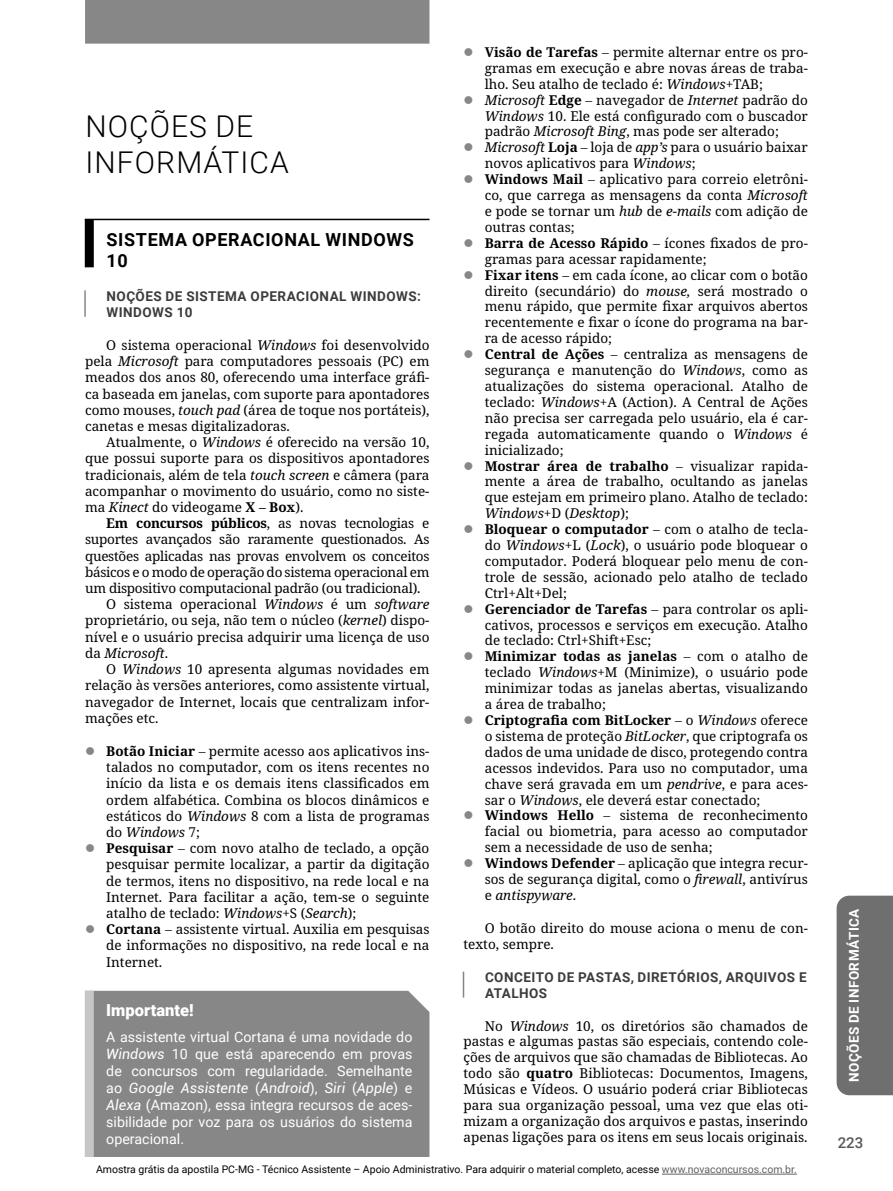
<style>
.page{position:relative;width:893px;height:1191px;background:#fff}
.page>*{position:absolute;margin:0;border:0;box-sizing:border-box;transform-origin:0 0}
.Disciplina{font:300 30px/36px "Roboto";letter-spacing:.035em;color:#000}
.Assunto{font:700 18px/21.6px "Roboto";letter-spacing:.035em;color:#000}
.Título{font:900 16.5px "Roboto";color:#fff}
.t1{font:500 15px "Roboto";color:#575757}
.Texto{font:14.25px/17.1px "Roboto";color:#fff;text-align:justify}
.Parágrafos{font:13.5px/15.9px "Noto Serif";color:#000;text-align:justify}
.Tópico{font:700 13.5px/16.2px "Roboto";letter-spacing:.035em;color:#3c3c3c}
.t2{font:700 13.5px "Roboto";letter-spacing:.035em;color:#fff}
.t3{font:10.5px "Roboto";color:#000}
.s1{font-style:italic}
.s2{font-weight:700}
.s3{color:#616161}
</style>
<div class="page">
<div style="left:837px;top:895px;width:56px;height:200px;background:#6f6f6f"></div>
<hr style="left:662px;top:1173px;width:135px;height:1px;background:#616161">
<div style="left:85px;top:0;width:344px;height:44px;background:#878787"></div>
<div style="left:85px;top:219px;width:9px;height:48px;background:#000"></div>
<hr style="left:85px;top:219px;width:344px;height:1px;background:#000">
<hr style="left:84px;top:290px;width:2px;height:27px;background:#878787">
<div style="left:94px;top:990px;width:335px;height:167px;background:#878787"></div>
<div style="left:85px;top:990px;width:9px;height:167px;background:#c6c6c6"></div>
<svg style="left:463px;top:971px;width:1px;height:26px"></svg>
<p class="Disciplina" style="left:86px;top:107px;width:205px">NOÇÕES DE<br>INFORMÁTICA</p>
<p class="Assunto" style="left:107px;top:228px;width:309px">SISTEMA OPERACIONAL WINDOWS<br>10</p>
<p class="Tópico" style="left:107px;top:287px;width:316px">NOÇÕES DE SISTEMA OPERACIONAL WINDOWS:<br>WINDOWS 10</p>
<p class="Parágrafos" style="left:85px;top:337px;width:346px;text-indent:21px">O sistema operacional <span class="s1">Windows</span> foi desenvolvido pela <span class="s1">Microsoft</span> para computadores pessoais (PC) em meados dos anos 80, oferecendo uma interface gráfi&shy;ca baseada em janelas, com suporte para apontadores como mouses, <span class="s1">touch pad</span> (área de toque nos portáteis), canetas e mesas digitalizadoras.</p>
<p class="Parágrafos" style="left:85px;top:435px;width:346px;text-indent:21px">Atualmente, o <span class="s1">Windows</span> é oferecido na versão 10, que possui suporte para os dispositivos apontadores tradicionais, além de tela <span class="s1">touch screen</span> e câmera (para acompanhar o movimento do usuário, como no siste&shy;ma <span class="s1">Kinect</span> do videogame <span class="s2">X – Box</span>).</p>
<p class="Parágrafos" style="left:85px;top:516px;width:346px;text-indent:21px"><span class="s2">Em concursos públicos</span>, as novas tecnologias e suportes avançados são raramente questionados. As questões aplicadas nas provas envolvem os conceitos básicos e o modo de operação do sistema operacional em um dispositivo computacional padrão (ou tradicional).</p>
<p class="Parágrafos" style="left:85px;top:597px;width:346px;text-indent:21px">O sistema operacional <span class="s1">Windows</span> é um <span class="s1">software </span>proprietário, ou seja, não tem o núcleo (<span class="s1">kernel</span>) dispo&shy;nível e o usuário precisa adquirir uma licença de uso da <span class="s1">Microsoft</span>.</p>
<p class="Parágrafos" style="left:85px;top:661px;width:346px;text-indent:21px">O <span class="s1">Windows</span> 10 apresenta algumas novidades em relação às versões anteriores, como assistente virtual, navegador de Internet, locais que centralizam infor&shy;mações etc.</p>
<p class="Parágrafos" style="left:106px;top:743px;width:325px"><span class="s2">Botão Iniciar</span> – permite acesso aos aplicativos ins&shy;talados no computador, com os itens recentes no início da lista e os demais itens classificados em ordem alfabética. Combina os blocos dinâmicos e estáticos do <span class="s1">Windows</span> 8 com a lista de programas do <span class="s1">Windows</span> 7;</p>
<p class="Parágrafos" style="left:106px;top:840px;width:325px"><span class="s2">Pesquisar</span> – com novo atalho de teclado, a opção pesquisar permite localizar, a partir da digitação de termos, itens no dispositivo, na rede local e na Internet. Para facilitar a ação, tem-se o seguinte atalho de teclado: <span class="s1">Windows</span>+S (<span class="s1">Search</span>);</p>
<p class="Parágrafos" style="left:106px;top:921px;width:325px"><span class="s2">Cortana</span> – assistente virtual. Auxilia em pesquisas de informações no dispositivo, na rede local e na Internet.</p>
<p class="Título" style="left:106px;top:998px;width:89px">Importante!</p>
<p class="Texto" style="left:106px;top:1027px;width:308px">A assistente virtual Cortana é uma novidade do <span class="s1">Windows</span> 10 que está aparecendo em provas de concursos com regularidade. Semelhante ao <span class="s1">Google Assistente</span> (<span class="s1">Android</span>), <span class="s1">Siri</span> (<span class="s1">Apple</span>) e <span class="s1">Alexa</span> (Amazon), essa integra recursos de aces&shy;sibilidade por voz para os usuários do sistema operacional.</p>
<p class="Parágrafos" style="left:485px;top:45px;width:325px"><span class="s2">Visão de Tarefas</span> – permite alternar entre os pro&shy;gramas em execução e abre novas áreas de traba&shy;lho. Seu atalho de teclado é: <span class="s1">Windows</span>+TAB;</p>
<p class="Parágrafos" style="left:485px;top:92px;width:325px"><span class="s1">Microsoft</span> <span class="s2">Edge</span> – navegador de <span class="s1">Internet</span> padrão do <span class="s1">Windows</span> 10. Ele está configurado com o buscador padrão <span class="s1">Microsoft Bing</span>, mas pode ser alterado;</p>
<p class="Parágrafos" style="left:485px;top:140px;width:325px"><span class="s1">Microsoft</span> <span class="s2">Loja</span> – loja de <span class="s1">app’s</span> para o usuário baixar novos aplicativos para <span class="s1">Windows</span>;</p>
<p class="Parágrafos" style="left:485px;top:172px;width:325px"><span class="s2">Windows Mail</span> – aplicativo para correio eletrôni&shy;co, que carrega as mensagens da conta <span class="s1">Microsoft </span>e pode se tornar um <span class="s1">hub</span> de <span class="s1">e-mails</span> com adição de outras contas;</p>
<p class="Parágrafos" style="left:485px;top:235px;width:325px"><span class="s2">Barra de Acesso Rápido</span> – ícones fixados de pro&shy;gramas para acessar rapidamente;</p>
<p class="Parágrafos" style="left:485px;top:267px;width:325px"><span class="s2">Fixar itens</span> – em cada ícone, ao clicar com o botão direito (secundário) do <span class="s1">mouse,</span> será mostrado o menu rápido, que permite fixar arquivos abertos recentemente e fixar o ícone do programa na bar&shy;ra de acesso rápido;</p>
<p class="Parágrafos" style="left:485px;top:347px;width:325px"><span class="s2">Central de Ações</span> – centraliza as mensagens de segurança e manutenção do <span class="s1">Windows</span>, como as atualizações do sistema operacional. Atalho de teclado: <span class="s1">Windows</span>+A (Action). A Central de Ações não precisa ser carregada pelo usuário, ela é car&shy;regada automaticamente quando o <span class="s1">Windows</span> é inicializado;</p>
<p class="Parágrafos" style="left:485px;top:458px;width:325px"><span class="s2">Mostrar área de trabalho</span> – visualizar rapida&shy;mente a área de trabalho, ocultando as janelas que estejam em primeiro plano. Atalho de teclado:<br><span class="s1">Windows</span>+D (<span class="s1">Desktop</span>);</p>
<p class="Parágrafos" style="left:485px;top:522px;width:325px"><span class="s2">Bloquear o computador</span> – com o atalho de tecla&shy;do <span class="s1">Windows</span>+L (<span class="s1">Lock</span>), o usuário pode bloquear o computador. Poderá bloquear pelo menu de con&shy;trole de sessão, acionado pelo atalho de teclado Ctrl+Alt+Del;</p>
<p class="Parágrafos" style="left:485px;top:601px;width:325px"><span class="s2">Gerenciador de Tarefas</span> – para controlar os apli&shy;cativos, processos e serviços em execução. Atalho de teclado: Ctrl+Shift+Esc;</p>
<p class="Parágrafos" style="left:485px;top:649px;width:325px"><span class="s2">Minimizar todas as janelas</span> – com o atalho de teclado <span class="s1">Windows</span>+M (Minimize), o usuário pode minimizar todas as janelas abertas, visualizando a área de trabalho;</p>
<p class="Parágrafos" style="left:485px;top:712px;width:325px"><span class="s2">Criptografia com BitLocker</span> – o <span class="s1">Windows</span> oferece o sistema de proteção <span class="s1">BitLocker</span>, que criptografa os dados de uma unidade de disco, protegendo contra acessos indevidos. Para uso no computador, uma chave será gravada em um <span class="s1">pendrive</span>, e para aces&shy;sar o <span class="s1">Windows</span>, ele deverá estar conectado;</p>
<p class="Parágrafos" style="left:485px;top:808px;width:325px"><span class="s2">Windows Hello</span> – sistema de reconhecimento facial ou biometria, para acesso ao computador sem a necessidade de uso de senha;</p>
<p class="Parágrafos" style="left:485px;top:855px;width:325px"><span class="s2">Windows Defender</span> – aplicação que integra recur&shy;sos de segurança digital, como o <span class="s1">firewall</span>, antivírus e <span class="s1">antispyware</span>.</p>
<p class="Parágrafos" style="left:463px;top:920px;width:346px;text-indent:21px">O botão direito do mouse aciona o menu de con&shy;texto, sempre.</p>
<p class="Tópico" style="left:485px;top:968px;width:323px">CONCEITO DE PASTAS, DIRETÓRIOS, ARQUIVOS E<br>ATALHOS</p>
<p class="Parágrafos" style="left:463px;top:1018px;width:346px;text-indent:21px">No <span class="s1">Windows</span> 10, os diretórios são chamados de pastas e algumas pastas são especiais, contendo cole&shy;ções de arquivos que são chamadas de Bibliotecas. Ao todo são <span class="s2">quatro</span> Bibliotecas: Documentos, Imagens, Músicas e Vídeos. O usuário poderá criar Bibliotecas para sua organização pessoal, uma vez que elas oti&shy;mizam a organização dos arquivos e pastas, inserindo apenas ligações para os itens em seus locais originais.</p>
<p class="t3" style="left:96px;top:1162px;width:702px">Amostra grátis da apostila PC-MG - Técnico Assistente – Apoio Administrativo. Para adquirir o material completo, acesse <span class="s3">www.novaconcursos.com.br.</span></p>
<p class="t2" style="left:845px;top:1082px;width:175px;rotate:-90deg">NOÇÕES DE INFORMÁTICA</p>
<p class="t1" style="left:838px;top:1132px;width:27px">223</p>
</div>
